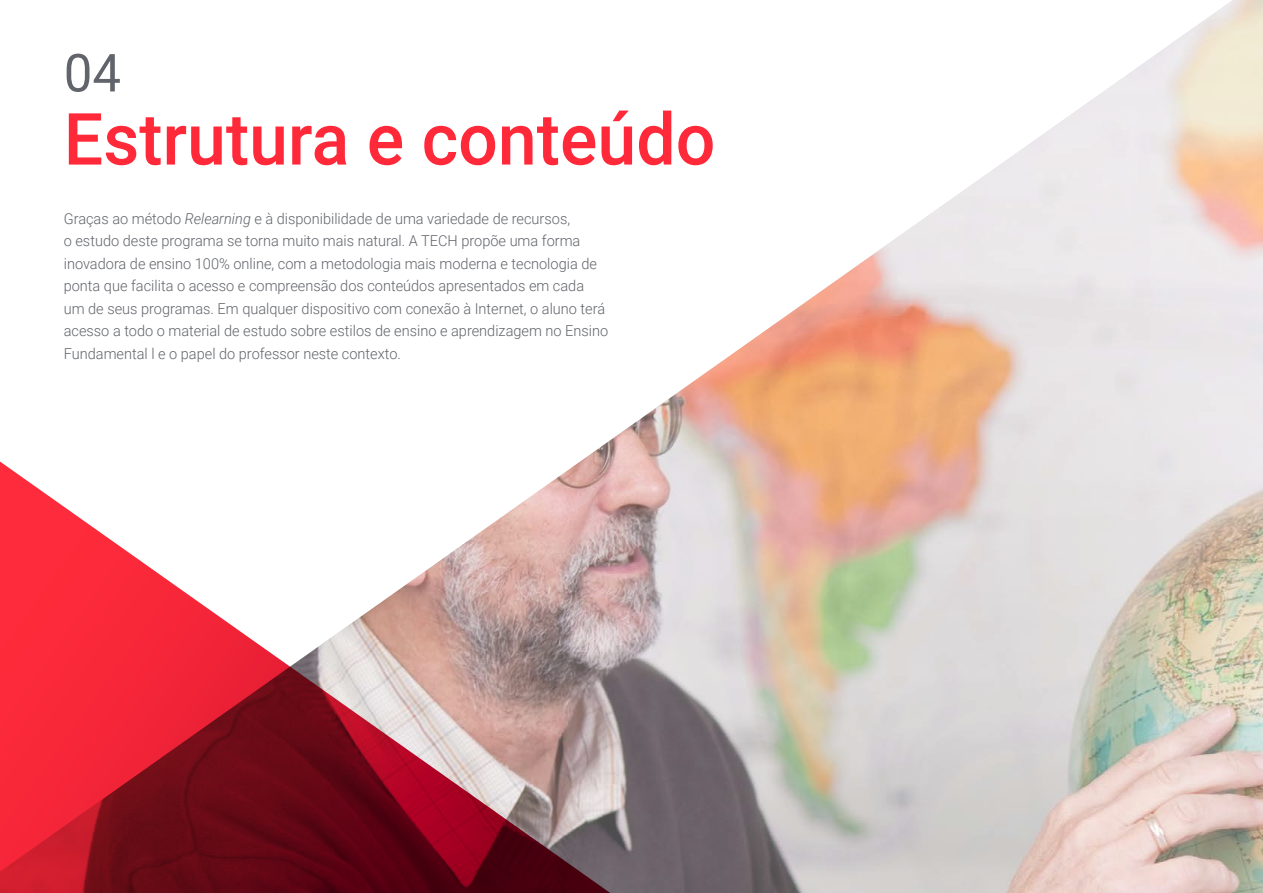
<style>
.page{position:relative;width:1263px;height:893px;background:#fff}
.page>*{position:absolute;margin:0;border:0;box-sizing:border-box;transform-origin:0 0}
.t1{font:500 72px "Roboto";color:#ff293a}
.t2{font:52.5px "Roboto";color:#61646a}
.t3{font:300 15px/22.5px "Roboto";color:#61646a}
.s1{font-style:italic}
</style>
<div class="page">
<img style="left:602px;top:0;width:661px;height:893px">
<svg style="left:0;top:446px;width:640px;height:447px"></svg>
<h2 class="t2" style="left:64px;top:36px;width:59px">04</h2>
<h1 class="t1" style="left:64px;top:89px;width:653px">Estrutura e conteúdo</h1>
<p class="t3" style="left:64px;top:207px;width:546px">Graças ao método <span class="s1">Relearning</span> e à disponibilidade de uma variedade de recursos,<br>o estudo deste programa se torna muito mais natural. A TECH propõe uma forma inovadora de ensino 100% online, com a metodologia mais moderna e tecnologia de ponta que facilita o acesso e compreensão dos conteúdos apresentados em cada um de seus programas. Em qualquer dispositivo com conexão à Internet, o aluno terá acesso a todo o material de estudo sobre estilos de ensino e aprendizagem no Ensino Fundamental l e o papel do professor neste contexto.</p>
</div>
